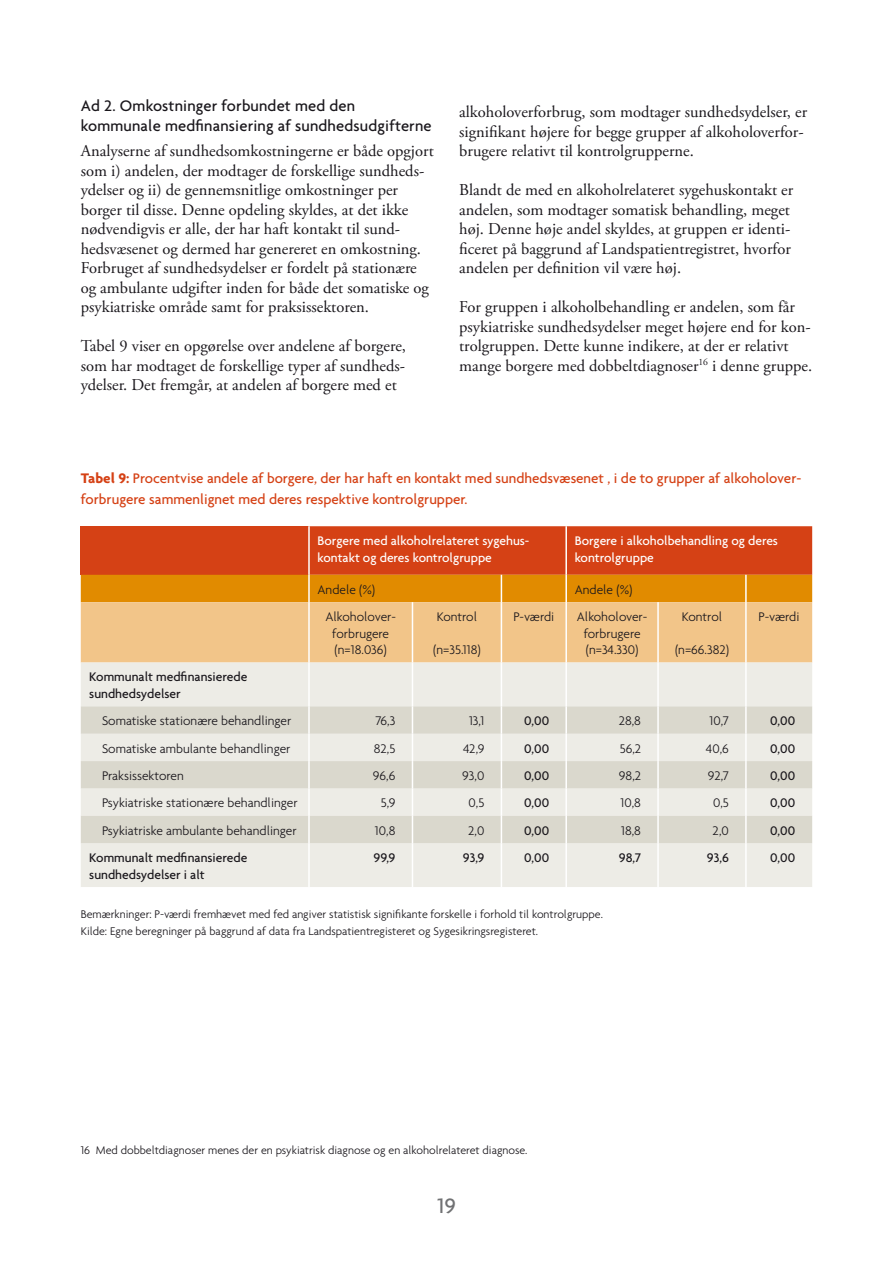
<style>
.page{position:relative;width:893px;height:1263px;background:#fff}
.page>*{position:absolute;margin:0;border:0;box-sizing:border-box;transform-origin:0 0}
.t1{font:500 22.5px "Agenda";color:#707173}
.Brødtext{font:16.5px/19.5px "Adobe Garamond Pro";color:#1a171c}
.Sort_rubrik{font:500 16.5px/19.5px "Agenda";letter-spacing:.01em;color:#1a171c}
.Figurtitel{font:500 15px/21px "Agenda";color:#d54115}
.Tabeltekst{font:300 13.5px/16.5px "Agenda";color:#1a171c;text-align:center}
.Tabeltekst-2{font:500 13.5px/16.5px "Agenda";color:#1a171c}
.Tabeltekst-3{font:500 13.5px/16.5px "Agenda";color:#fff}
.Fodnote{font:300 12px "Agenda";color:#1a171c}
.s1{font-weight:700}
</style>
<div class="page">
<div style="left:81px;top:662px;width:731px;height:225px;background:#edece6"></div>
<svg style="left:81px;top:706px;width:731px;height:137px;background:#e1e0d7"></svg>
<svg style="left:81px;top:526px;width:731px;height:136px;background:#e48a44"></svg>
<hr style="left:565px;top:575px;width:2px;height:27px;background:#fff">
<hr style="left:745px;top:575px;width:2px;height:27px;background:#fff">
<hr style="left:308px;top:602px;width:2px;height:60px;background:#fff">
<hr style="left:412px;top:602px;width:1px;height:60px;background:#fff">
<hr style="left:501px;top:602px;width:1px;height:60px;background:#fff">
<hr style="left:565px;top:602px;width:2px;height:60px;background:#fff">
<hr style="left:657px;top:602px;width:2px;height:60px;background:#fff">
<hr style="left:745px;top:602px;width:2px;height:60px;background:#fff">
<hr style="left:308px;top:662px;width:2px;height:44px;background:#fff">
<hr style="left:412px;top:662px;width:1px;height:44px;background:#fff">
<hr style="left:501px;top:662px;width:1px;height:44px;background:#fff">
<hr style="left:565px;top:662px;width:2px;height:44px;background:#fff">
<hr style="left:657px;top:662px;width:2px;height:44px;background:#fff">
<hr style="left:745px;top:662px;width:2px;height:44px;background:#fff">
<hr style="left:308px;top:706px;width:2px;height:28px;background:#fff">
<hr style="left:565px;top:706px;width:2px;height:28px;background:#fff">
<hr style="left:657px;top:706px;width:2px;height:28px;background:#fff">
<hr style="left:745px;top:706px;width:2px;height:28px;background:#fff">
<hr style="left:308px;top:734px;width:2px;height:27px;background:#fff">
<hr style="left:565px;top:734px;width:2px;height:27px;background:#fff">
<hr style="left:657px;top:734px;width:2px;height:27px;background:#fff">
<hr style="left:745px;top:734px;width:2px;height:27px;background:#fff">
<hr style="left:308px;top:761px;width:2px;height:27px;background:#fff">
<hr style="left:565px;top:761px;width:2px;height:27px;background:#fff">
<hr style="left:657px;top:761px;width:2px;height:27px;background:#fff">
<hr style="left:745px;top:761px;width:2px;height:27px;background:#fff">
<hr style="left:308px;top:788px;width:2px;height:28px;background:#fff">
<hr style="left:565px;top:788px;width:2px;height:28px;background:#fff">
<hr style="left:657px;top:788px;width:2px;height:28px;background:#fff">
<hr style="left:745px;top:788px;width:2px;height:28px;background:#fff">
<hr style="left:308px;top:816px;width:2px;height:27px;background:#fff">
<svg style="left:412px;top:706px;width:1px;height:137px"></svg>
<svg style="left:501px;top:706px;width:1px;height:137px"></svg>
<hr style="left:565px;top:816px;width:2px;height:27px;background:#fff">
<hr style="left:657px;top:816px;width:2px;height:27px;background:#fff">
<hr style="left:745px;top:816px;width:2px;height:27px;background:#fff">
<hr style="left:308px;top:843px;width:2px;height:44px;background:#fff">
<hr style="left:412px;top:843px;width:1px;height:44px;background:#fff">
<hr style="left:501px;top:843px;width:1px;height:44px;background:#fff">
<hr style="left:565px;top:843px;width:2px;height:44px;background:#fff">
<hr style="left:657px;top:843px;width:2px;height:44px;background:#fff">
<hr style="left:745px;top:843px;width:2px;height:44px;background:#fff">
<p class="Sort_rubrik" style="left:81px;top:96px;width:352px">Ad 2. Omkostninger forbundet med den kommunale medfinansiering af sundhedsudgifterne</p>
<p class="Brødtext" style="left:81px;top:142px;width:354px">Analyserne af sundhedsomkostningerne er både opgjort som i) andelen, der modtager de forskellige sundheds&shy;ydelser og ii) de gennemsnitlige omkostninger per borger til disse. Denne opdeling skyldes, at det ikke nødvendigvis er alle, der har haft kontakt til sund&shy;hedsvæsenet og dermed har genereret en omkostning.<br>Forbruget af sundhedsydelser er fordelt på stationære og ambulante udgifter inden for både det somatiske og psykiatriske område samt for praksissektoren.</p>
<p class="Brødtext" style="left:81px;top:337px;width:327px;text-align:justify">Tabel 9 viser en opgørelse over andelene af borgere, som har modtaget de forskellige typer af sundheds&shy;ydelser. Det fremgår, at andelen af borgere med et</p>
<p class="Brødtext" style="left:459px;top:103px;width:349px">alkoholoverforbrug, som modtager sundhedsydelser, er signifikant højere for begge grupper af alkoholoverfor&shy;brugere relativt til kontrolgrupperne.</p>
<p class="Brødtext" style="left:459px;top:181px;width:335px">Blandt de med en alkoholrelateret sygehuskontakt er andelen, som modtager somatisk behandling, meget høj. Denne høje andel skyldes, at gruppen er identi&shy;ficeret på baggrund af Landspatientregistret, hvorfor andelen per definition vil være høj.</p>
<p class="Brødtext" style="left:459px;top:298px;width:354px">For gruppen i alkoholbehandling er andelen, som får psykiatriske sundhedsydelser meget højere end for kon&shy;trolgruppen. Dette kunne indikere, at der er relativt mange borgere med dobbeltdiagnoser<sup>16</sup> i denne gruppe.</p>
<p class="Figurtitel" style="left:81px;top:468px;width:722px"><span class="s1">Tabel 9:</span> Procentvise andele af borgere, der har haft en kontakt med sundhedsvæsenet , i de to grupper af alkoholover&shy;forbrugere sammenlignet med deres respektive kontrolgrupper.</p>
<p class="Tabeltekst-3" style="left:317px;top:532px;width:212px">Borgere med alkoholrelateret sygehus&shy;kontakt og deres kontrolgruppe</p>
<p class="Tabeltekst-3" style="left:575px;top:532px;width:205px">Borgere i alkoholbehandling og deres kontrolgruppe</p>
<p class="Tabeltekst" style="left:317px;top:581px;width:59px">Andele (%)</p>
<p class="Tabeltekst" style="left:575px;top:581px;width:59px">Andele (%)</p>
<p class="Tabeltekst" style="left:325px;top:608px;width:72px">Alkoholover&shy;forbrugere</p>
<p class="Tabeltekst" style="left:335px;top:641px;width:54px">(n=18.036)</p>
<p class="Tabeltekst" style="left:437px;top:608px;width:42px">Kontrol</p>
<p class="Tabeltekst" style="left:433px;top:641px;width:49px">(n=35.118)</p>
<p class="Tabeltekst" style="left:513px;top:608px;width:42px">P-værdi</p>
<p class="Tabeltekst" style="left:577px;top:608px;width:72px">Alkoholover&shy;forbrugere</p>
<p class="Tabeltekst" style="left:586px;top:641px;width:54px">(n=34.330)</p>
<p class="Tabeltekst" style="left:682px;top:608px;width:42px">Kontrol</p>
<p class="Tabeltekst" style="left:675px;top:641px;width:55px">(n=66.382)</p>
<p class="Tabeltekst" style="left:759px;top:608px;width:42px">P-værdi</p>
<p class="Tabeltekst-2" style="left:89px;top:668px;width:160px">Kommunalt medfinansierede sundhedsydelser</p>
<p class="Tabeltekst" style="left:102px;top:712px;width:191px">Somatiske stationære behandlinger</p>
<p class="Tabeltekst" style="left:375px;top:712px;width:22px">76,3</p>
<p class="Tabeltekst" style="left:469px;top:712px;width:17px">13,1</p>
<p class="Tabeltekst-2" style="left:524px;top:712px;width:27px">0,00</p>
<p class="Tabeltekst" style="left:619px;top:712px;width:24px">28,8</p>
<p class="Tabeltekst" style="left:710px;top:712px;width:21px">10,7</p>
<p class="Tabeltekst-2" style="left:770px;top:712px;width:27px">0,00</p>
<p class="Tabeltekst" style="left:102px;top:740px;width:190px">Somatiske ambulante behandlinger</p>
<p class="Tabeltekst" style="left:374px;top:740px;width:23px">82,5</p>
<p class="Tabeltekst" style="left:463px;top:740px;width:23px">42,9</p>
<p class="Tabeltekst-2" style="left:524px;top:740px;width:27px">0,00</p>
<p class="Tabeltekst" style="left:620px;top:740px;width:23px">56,2</p>
<p class="Tabeltekst" style="left:706px;top:740px;width:24px">40,6</p>
<p class="Tabeltekst-2" style="left:770px;top:740px;width:27px">0,00</p>
<p class="Tabeltekst" style="left:102px;top:767px;width:83px">Praksissektoren</p>
<p class="Tabeltekst" style="left:373px;top:767px;width:24px">96,6</p>
<p class="Tabeltekst" style="left:462px;top:767px;width:24px">93,0</p>
<p class="Tabeltekst-2" style="left:524px;top:767px;width:27px">0,00</p>
<p class="Tabeltekst" style="left:619px;top:767px;width:24px">98,2</p>
<p class="Tabeltekst" style="left:708px;top:767px;width:23px">92,7</p>
<p class="Tabeltekst-2" style="left:770px;top:767px;width:27px">0,00</p>
<p class="Tabeltekst" style="left:102px;top:794px;width:197px">Psykiatriske stationære behandlinger</p>
<p class="Tabeltekst" style="left:381px;top:794px;width:16px">5,9</p>
<p class="Tabeltekst" style="left:469px;top:794px;width:17px">0,5</p>
<p class="Tabeltekst-2" style="left:524px;top:794px;width:27px">0,00</p>
<p class="Tabeltekst" style="left:620px;top:794px;width:22px">10,8</p>
<p class="Tabeltekst" style="left:713px;top:794px;width:17px">0,5</p>
<p class="Tabeltekst-2" style="left:770px;top:794px;width:27px">0,00</p>
<p class="Tabeltekst" style="left:102px;top:822px;width:196px">Psykiatriske ambulante behandlinger</p>
<p class="Tabeltekst" style="left:375px;top:822px;width:22px">10,8</p>
<p class="Tabeltekst" style="left:468px;top:822px;width:18px">2,0</p>
<p class="Tabeltekst-2" style="left:524px;top:822px;width:27px">0,00</p>
<p class="Tabeltekst" style="left:621px;top:822px;width:21px">18,8</p>
<p class="Tabeltekst" style="left:713px;top:822px;width:18px">2,0</p>
<p class="Tabeltekst-2" style="left:770px;top:822px;width:27px">0,00</p>
<p class="Tabeltekst-2" style="left:89px;top:849px;width:160px">Kommunalt medfinansierede sundhedsydelser i alt</p>
<p class="Tabeltekst-2" style="left:374px;top:849px;width:23px">99,9</p>
<p class="Tabeltekst-2" style="left:463px;top:849px;width:23px">93,9</p>
<p class="Tabeltekst-2" style="left:524px;top:849px;width:27px">0,00</p>
<p class="Tabeltekst-2" style="left:619px;top:849px;width:24px">98,7</p>
<p class="Tabeltekst-2" style="left:707px;top:849px;width:24px">93,6</p>
<p class="Tabeltekst-2" style="left:770px;top:849px;width:27px">0,00</p>
<p class="Fodnote" style="left:81px;top:907px;width:524px">Bemærkninger: P-værdi fremhævet med fed angiver statistisk signifikante forskelle i forhold til kontrolgruppe.</p>
<p class="Fodnote" style="left:81px;top:924px;width:459px">Kilde: Egne beregninger på baggrund af data fra Landspatientregisteret og Sygesikringsregisteret.</p>
<p class="Fodnote" style="left:81px;top:1143px;width:448px">16 Med dobbeltdiagnoser menes der en psykiatrisk diagnose og en alkoholrelateret diagnose.</p>
<h1 class="t1" style="left:437px;top:1192px;width:20px">19</h1>
</div>
